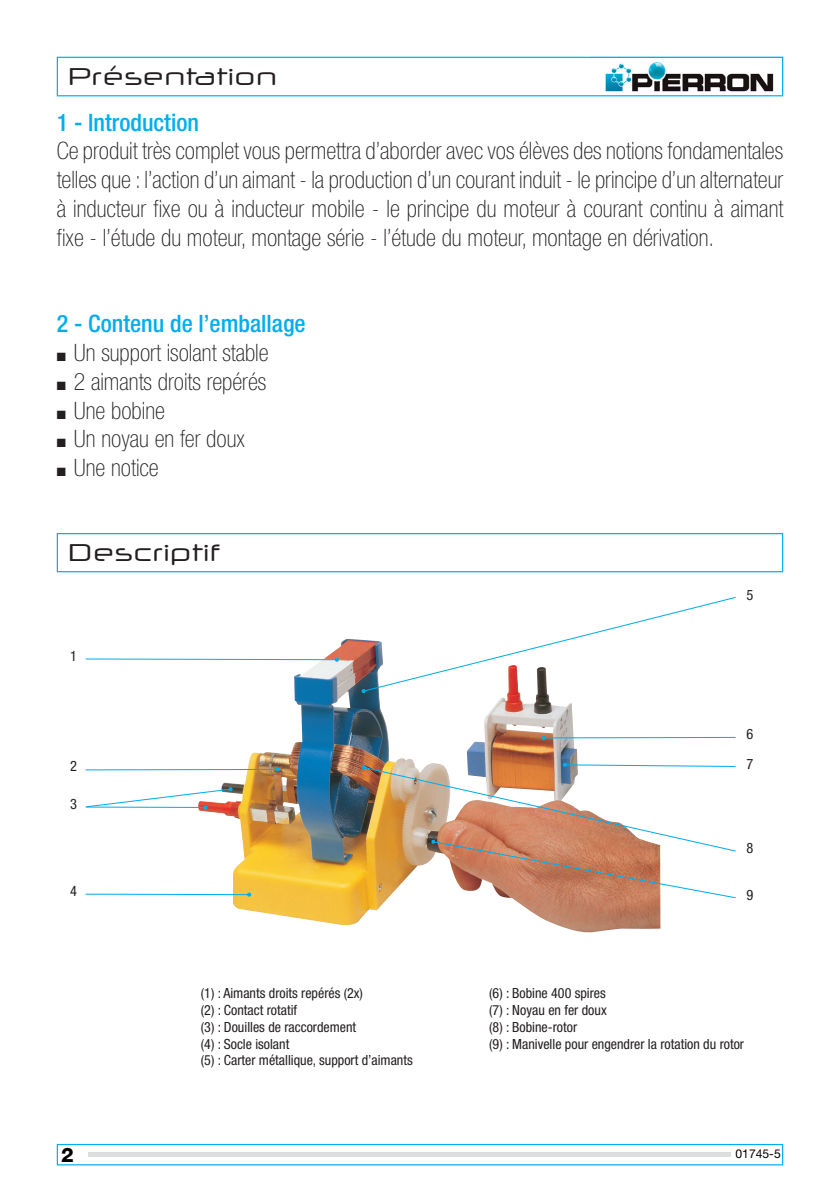
<style>
.page{position:relative;width:840px;height:1191px;background:#fff}
.page>*{position:absolute;margin:0;border:0;box-sizing:border-box;transform-origin:0 0}
.t1{font:100 condensed 24px/28.8px "Helvetica Neue LT Std";color:#231f20;text-align:justify}
.t2{font:500 condensed 24px "Helvetica Neue LT Std";color:#00aeef}
.t3{font:24px "Neuropol X Free";color:#231f20}
.t4{font:800 20px "Helvetica Neue LT Std";color:#000}
.t5{font:condensed 14.4px "Helvetica Neue LT Std";color:#231f20}
.t6{font:condensed 14px "Helvetica Neue LT Std";color:#231f20}
.t7{font:12.2px "Helvetica Neue LT Std";color:#000}
</style>
<div class="page">
<svg style="left:57px;top:57px;width:725px;height:39px"></svg>
<svg style="left:57px;top:1143px;width:725px;height:22px"></svg>
<div style="left:88px;top:1152px;width:642px;height:5px;background:#dcdddf"></div>
<img style="left:590px;top:56px;width:194px;height:36px">
<img style="left:590px;top:57px;width:192px;height:35px">
<svg style="left:57px;top:533px;width:725px;height:39px"></svg>
<img style="left:198px;top:639px;width:462px;height:294px">
<svg style="left:85px;top:657px;width:254px;height:5px"></svg>
<hr style="left:85px;top:893px;width:164px;height:2px;background:#00aeef">
<svg style="left:247px;top:892px;width:4px;height:5px"></svg>
<hr style="left:85px;top:806px;width:120px;height:2px;background:#00aeef">
<svg style="left:86px;top:787px;width:147px;height:22px"></svg>
<hr style="left:85px;top:769px;width:192px;height:1px;background:#00aeef">
<svg style="left:275px;top:767px;width:5px;height:4px"></svg>
<hr style="left:543px;top:737px;width:192px;height:1px;background:#00aeef">
<svg style="left:541px;top:735px;width:4px;height:5px"></svg>
<svg style="left:361px;top:597px;width:374px;height:96px"></svg>
<img style="left:361px;top:762px;width:374px;height:136px">
<p class="t3" style="left:68px;top:61px;width:211px">Présentation</p>
<p class="t2" style="left:57px;top:108px;width:144px">1 - Introduction</p>
<p class="t1" style="left:57px;top:136px;width:727px">Ce produit très complet vous permettra d’aborder avec vos élèves des notions fondamentales telles que : l’action d’un aimant - la production d’un courant induit - le principe d’un alternateur à inducteur fixe ou à inducteur mobile - le principe du moteur à courant continu à aimant fixe - l’étude du moteur, montage série - l’étude du moteur, montage en dérivation.</p>
<p class="t2" style="left:57px;top:309px;width:250px">2 - Contenu de l’emballage</p>
<p class="t1" style="left:57px;top:338px;width:213px">■ Un support isolant stable</p>
<p class="t1" style="left:57px;top:367px;width:211px">■ 2 aimants droits repérés</p>
<p class="t1" style="left:57px;top:395px;width:110px">■ Une bobine</p>
<p class="t1" style="left:57px;top:424px;width:190px">■ Un noyau en fer doux</p>
<p class="t1" style="left:57px;top:453px;width:103px">■ Une notice</p>
<p class="t3" style="left:68px;top:537px;width:153px">Descriptif</p>
<p class="t5" style="left:70px;top:647px;width:8px">1</p>
<p class="t5" style="left:70px;top:758px;width:8px">2</p>
<p class="t5" style="left:70px;top:795px;width:8px">3</p>
<p class="t5" style="left:70px;top:882px;width:8px">4</p>
<p class="t5" style="left:746px;top:586px;width:8px">5</p>
<p class="t5" style="left:746px;top:726px;width:8px">6</p>
<p class="t5" style="left:746px;top:755px;width:8px">7</p>
<p class="t5" style="left:746px;top:839px;width:8px">8</p>
<p class="t5" style="left:746px;top:886px;width:8px">9</p>
<p class="t6" style="left:201px;top:985px;width:163px">(1) : Aimants droits repérés (2x)</p>
<p class="t6" style="left:489px;top:985px;width:118px">(6) : Bobine 400 spires</p>
<p class="t6" style="left:201px;top:1001px;width:98px">(2) : Contact rotatif</p>
<p class="t6" style="left:489px;top:1001px;width:119px">(7) : Noyau en fer doux</p>
<p class="t6" style="left:201px;top:1018px;width:157px">(3) : Douilles de raccordement</p>
<p class="t6" style="left:489px;top:1018px;width:89px">(8) : Bobine-rotor</p>
<p class="t6" style="left:201px;top:1035px;width:90px">(4) : Socle isolant</p>
<p class="t6" style="left:489px;top:1035px;width:256px">(9) : Manivelle pour engendrer la rotation du rotor</p>
<p class="t6" style="left:201px;top:1052px;width:213px">(5) : Carter métallique, support d’aimants</p>
<p class="t4" style="left:61px;top:1142px;width:14px">2</p>
<p class="t7" style="left:735px;top:1146px;width:47px">01745-5</p>
</div>
